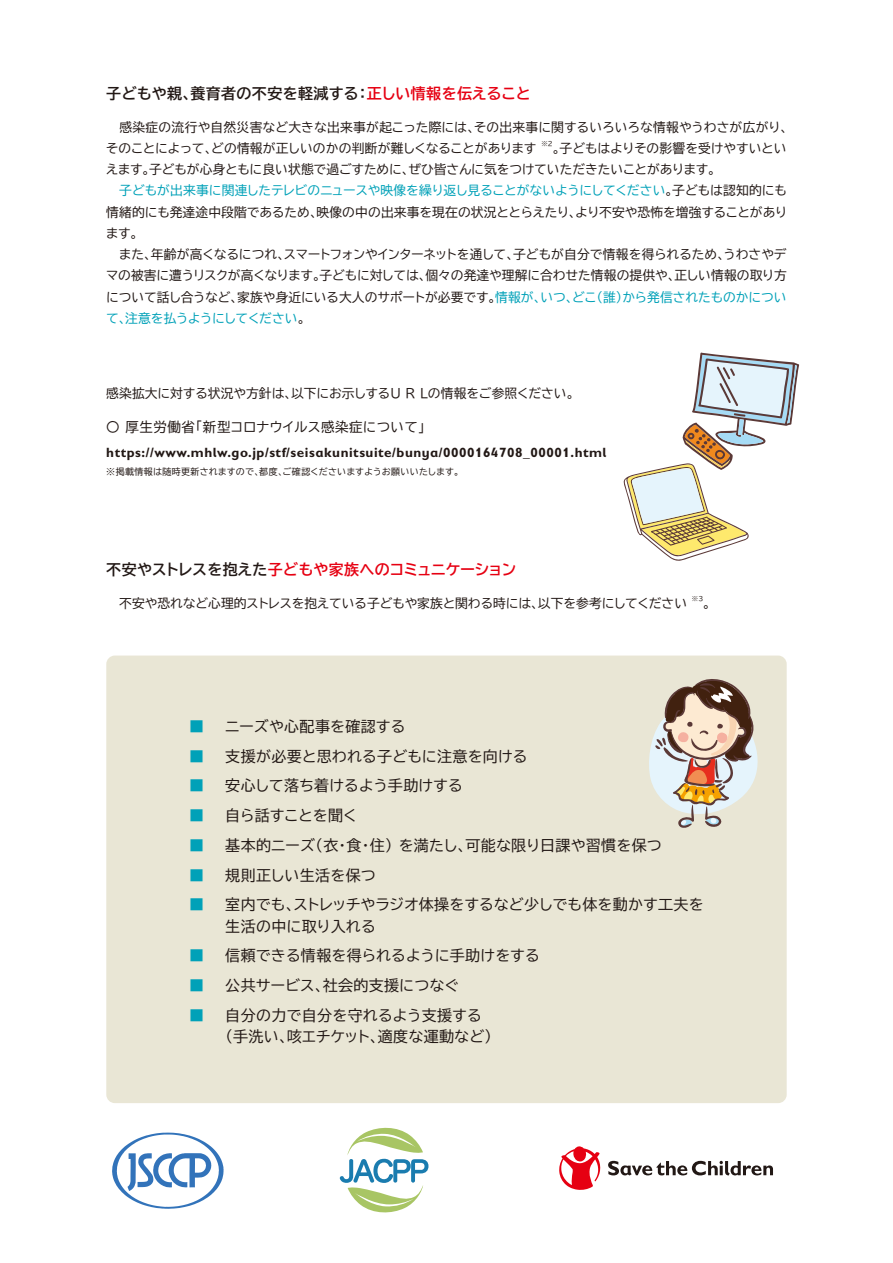
<style>
.page{position:relative;width:893px;height:1263px;background:#fff}
.page>*{position:absolute;margin:0;border:0;box-sizing:border-box;transform-origin:0 0}
.t1{font:15px/29.7px "TBUD Go Std";letter-spacing:.005em;color:#221815}
.t2{font:700 15px "TBUD Go Std";letter-spacing:.025em;color:#221815}
.t3{font:700 15px "TBUD Go Std";letter-spacing:-.005em;color:#e60012}
.t4{font:15px/29.7px "TBUD Go Std";color:#00a1b8;text-align:justify}
.t5{font:700 13.5px "Gill Sans Infant Std";letter-spacing:.04em;color:#221815}
.t6{font:13.5px "TBUD Go Std";letter-spacing:.02em;color:#221815}
.t7{font:12.75px/21.3px "TBUD Go Std";letter-spacing:-.005em;color:#221815}
.t8{font:9px "TBUD Go Std";letter-spacing:.03em;color:#221815}
.t9{font:6.3px "TBUD Go Std";color:#221815}
.s1{color:#e60012}
.s2{color:#00a1b8}
.s3{color:#221815}
</style>
<div class="page">
<svg style="left:624px;top:352px;width:175px;height:209px"></svg>
<div style="left:106px;top:655px;width:681px;height:448px;background:#e9e6d5;border-radius:9px"></div>
<svg style="left:649px;top:679px;width:109px;height:149px"></svg>
<svg style="left:340px;top:1127px;width:88px;height:86px"></svg>
<svg style="left:559px;top:1146px;width:42px;height:44px"></svg>
<svg style="left:608px;top:1161px;width:165px;height:14px"></svg>
<svg style="left:112px;top:1132px;width:112px;height:77px"></svg>
<p class="t2" style="left:106px;top:81px;width:426px">子どもや親、養育者の不安を軽減する：<span class="s1">正しい情報を伝えること</span></p>
<p class="t7" style="left:106px;top:116px;width:689px">　感染症の流行や自然災害など大きな出来事が起こった際には、その出来事に関するいろいろな情報やうわさが広がり、そのことによって、どの情報が正しいのかの判断が難しくなることがあります</p>
<p class="t9" style="left:541px;top:139px;width:13px">※2</p>
<p class="t7" style="left:106px;top:137px;width:682px;text-indent:447px">。子どもはよりその影響を受けやすいといえます。子どもが心身ともに良い状態で過ごすために、ぜひ皆さんに気をつけていただきたいことがあります。</p>
<p class="t7" style="left:106px;top:180px;width:683px;text-indent:13px"><span class="s2">子どもが出来事に関連したテレビのニュースや映像を繰り返し見ることがないようにしてください</span>。子どもは認知的にも情緒的にも発達途中段階であるため、映像の中の出来事を現在の状況ととらえたり、より不安や恐怖を増強することがあります。<br>　また、年齢が高くなるにつれ、スマートフォンやインターネットを通して、子どもが自分で情報を得られるため、うわさやデマの被害に遭うリスクが高くなります。子どもに対しては、個々の発達や理解に合わせた情報の提供や、正しい情報の取り方について話し合うなど、家族や身近にいる大人のサポートが必要です。<span class="s2">情報が、いつ、どこ（誰）から発信されたものかについて、注意を払うようにしてください</span>。</p>
<p class="t7" style="left:106px;top:383px;width:475px">感染拡大に対する状況や方針は、以下にお示しするU R Lの情報をご参照ください。</p>
<p class="t6" style="left:106px;top:416px;width:327px">〇 厚生労働省「新型コロナウイルス感染症について」</p>
<p class="t8" style="left:106px;top:464px;width:358px">※掲載情報は随時更新されますので、都度、ご確認くださいますようお願いいたします。</p>
<p class="t5" style="left:106px;top:445px;width:502px">https://www.mhlw.go.jp/stf/seisakunitsuite/bunya/0000164708_00001.html</p>
<p class="t3" style="left:106px;top:558px;width:412px"><span class="s3">不安やストレスを抱えた</span>子どもや家族へのコミュニケーション</p>
<p class="t7" style="left:106px;top:592px;width:582px">　不安や恐れなど心理的ストレスを抱えている子どもや家族と関わる時には、以下を参考にしてください</p>
<p class="t9" style="left:692px;top:594px;width:13px">※3</p>
<p class="t7" style="left:703px;top:592px;width:14px">。</p>
<p class="t4" style="left:189px;top:711px;width:17px">■ ■ ■ ■ ■ ■ ■</p>
<p class="t4" style="left:189px;top:941px;width:17px">■ ■ ■</p>
<p class="t1" style="left:225px;top:711px;width:480px">ニーズや心配事を確認する<br>支援が必要と思われる子どもに注意を向ける<br>安心して落ち着けるよう手助けする<br>自ら話すことを聞く<br>基本的ニーズ（衣・食・住）を満たし、可能な限り日課や習慣を保つ<br>規則正しい生活を保つ<br>室内でも、ストレッチやラジオ体操をするなど少しでも体を動かす工夫を</p>
<p class="t1" style="left:225px;top:911px;width:316px">生活の中に取り入れる<br>信頼できる情報を得られるように手助けをする公共サービス、社会的支援につなぐ<br>自分の力で自分を守れるよう支援する</p>
<p class="t1" style="left:218px;top:1021px;width:283px">（手洗い、咳エチケット、適度な運動など）</p>
</div>
